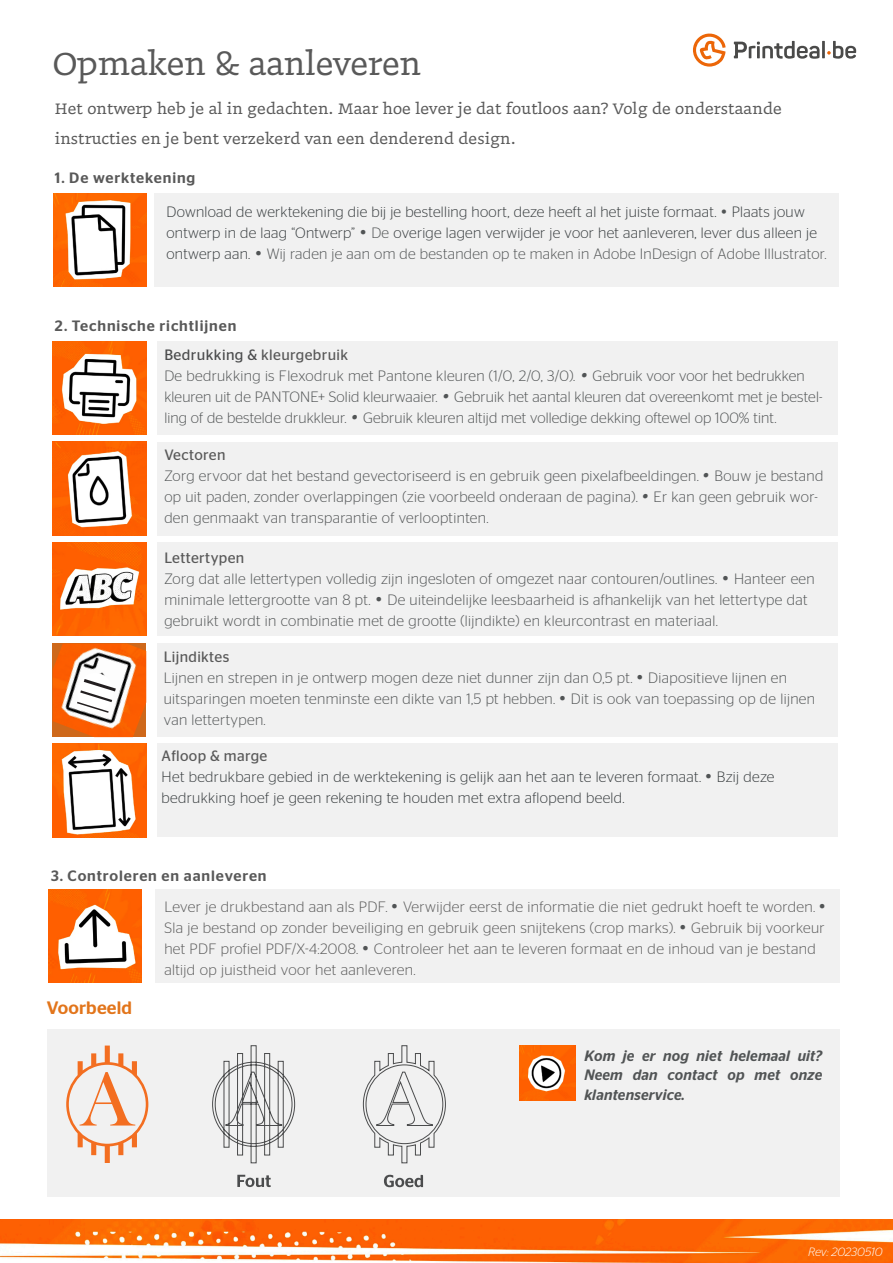
<style>
.page{position:relative;width:893px;height:1263px;background:#fff}
.page>*{position:absolute;margin:0;border:0;box-sizing:border-box;transform-origin:0 0}
.t1{font:37.5px "Doko";color:#595959}
.t2{font:500 18px "Stag Sans";letter-spacing:.01em;color:#e2751b}
.t3{font:17.85px/30px "Doko";letter-spacing:.01em;color:#595959}
.t4{font:300 15px/21px "Stag Sans";letter-spacing:.025em;color:#515455}
.t5{font:300 15px/21px "Stag Sans";letter-spacing:.02em;color:#363b3d}
.t6{font:300 15px/21px "Stag Sans";letter-spacing:.025em;color:#595959}
.t7{font:500 15px "Stag Sans";letter-spacing:.06em;color:#595959}
.t8{font:italic 500 15px/19.5px "Stag Sans";letter-spacing:.01em;color:#515455;text-align:justify}
.t9{font:italic 300 12px "Stag Sans";letter-spacing:-.005em;color:#fff}
.s1{font-size:18px;color:#515455}
.s2{font-size:19.5px;color:#515455}
.s3{color:#515455}
.s4{font-weight:400;color:#4b4c4d}
.s5{font-weight:400;color:#595959}
.s6{font-style:italic}
.s7{font-style:italic;font-size:19.5px}
.s8{font-size:19.5px}
</style>
<div class="page">
<hr style="left:822px;top:41px;width:3px;height:17px;background:#4a4a49">
<svg style="left:734px;top:41px;width:85px;height:18px"></svg>
<svg style="left:827px;top:41px;width:29px;height:18px"></svg>
<svg style="left:693px;top:33px;width:33px;height:34px"></svg>
<img style="left:0;top:1219px;width:893px;height:44px">
<div style="left:47px;top:1029px;width:793px;height:168px;background:#f1f1f1"></div>
<div style="left:157px;top:743px;width:680px;height:94px;background:#f1f1f1"></div>
<div style="left:157px;top:341px;width:680px;height:94px;background:#f1f1f1"></div>
<div style="left:157px;top:442px;width:680px;height:93px;background:#f1f1f1"></div>
<div style="left:157px;top:542px;width:680px;height:94px;background:#f1f1f1"></div>
<div style="left:157px;top:643px;width:680px;height:93px;background:#f1f1f1"></div>
<div style="left:154px;top:193px;width:685px;height:94px;background:#f1f1f1"></div>
<img style="left:48px;top:889px;width:94px;height:93px">
<img style="left:53px;top:193px;width:94px;height:94px">
<img style="left:519px;top:1045px;width:57px;height:55px">
<div style="left:155px;top:889px;width:685px;height:93px;background:#f1f1f1"></div>
<img style="left:53px;top:643px;width:93px;height:94px">
<img style="left:53px;top:542px;width:93px;height:94px">
<img style="left:53px;top:341px;width:93px;height:94px">
<img style="left:53px;top:744px;width:93px;height:93px">
<img style="left:53px;top:442px;width:93px;height:93px">
<div style="left:77px;top:673px;width:36px;height:39px;background:#fff;border-radius:50%"></div>
<svg style="left:75px;top:677px;width:44px;height:37px"></svg>
<svg style="left:212px;top:1045px;width:234px;height:119px"></svg>
<svg style="left:66px;top:1045px;width:82px;height:118px"></svg>
<svg style="left:384px;top:1175px;width:39px;height:12px"></svg>
<svg style="left:237px;top:1175px;width:34px;height:12px"></svg>
<h1 class="t1" style="left:53px;top:41px;width:370px">Opmaken &amp; aanleveren</h1>
<p class="t3" style="left:55px;top:93px;width:728px">Het ontwerp heb je al in gedachten. Maar hoe lever je dat foutloos aan? Volg de onderstaande instructies en je bent verzekerd van een denderend design.</p>
<p class="t7" style="left:55px;top:169px;width:142px">1. De werktekening</p>
<p class="t5" style="left:166px;top:201px;width:662px">Download de werktekening die bij je bestelling hoort, deze heeft al het juiste formaat. <span class="s1">•</span> Plaats jouw ontwerp in de laag “Ontwerp” <span class="s2">•</span> <span class="s3">De</span> overige lagen verwijder je voor het aanleveren, lever dus alleen je ontwerp aan. <span class="s2">•</span> <span class="s3">Wij raden je aan om de bestanden op te maken in Adobe InDesign of Adobe Illustrator.</span></p>
<p class="t7" style="left:55px;top:317px;width:183px">2. Technische richtlijnen</p>
<p class="t4" style="left:164px;top:344px;width:660px"><span class="s4">Bedrukking &amp;</span> <span class="s5">kleurgebruik<br></span>De bedrukking is Flexodruk met Pantone kleuren (1/0, 2/0, 3/0)<span class="s6">.</span> <span class="s7">•</span> Gebruik voor voor het bedrukken kleuren uit de PANTONE+ Solid kleurwaaier. <span class="s7">•</span> Gebruik het aantal kleuren dat overeenkomt met je bestel&shy;ling of de bestelde drukkleur. <span class="s7">•</span> Gebruik kleuren altijd met volledige dekking oftewel op 100% tint.</p>
<p class="t4" style="left:164px;top:444px;width:661px"><span class="s5">Vectoren<br></span>Zorg ervoor dat het bestand gevectoriseerd is en gebruik geen pixelafbeeldingen. <span class="s7">•</span> Bouw je bestand op uit paden, zonder overlappingen (zie voorbeeld onderaan de pagina). <span class="s7">•</span> Er kan geen gebruik wor&shy;den genmaakt van transparantie of verlooptinten.</p>
<p class="t4" style="left:164px;top:547px;width:652px"><span class="s5">Lettertypen<br></span>Zorg dat alle lettertypen volledig zijn ingesloten of omgezet naar contouren/outlines. <span class="s8">•</span> Hanteer een minimale lettergrootte van 8 pt. <span class="s8">•</span> De uiteindelijke leesbaarheid is afhankelijk van het lettertype dat gebruikt wordt in combinatie met de grootte (lijndikte) en kleurcontrast en materiaal.</p>
<p class="t4" style="left:164px;top:646px;width:653px"><span class="s5">Lijndiktes<br></span>Lijnen en strepen in je ontwerp mogen deze niet dunner zijn dan 0,5 pt. <span class="s8">•</span> Diapositieve lijnen en uitsparingen moeten tenminste een dikte van 1,5 pt hebben. <span class="s8">•</span> Dit is ook van toepassing op de lijnen van lettertypen.</p>
<p class="t5" style="left:162px;top:744px;width:614px"><span class="s5">Afloop &amp; marge<br></span>Het bedrukbare gebied in de werktekening is gelijk aan het aan te leveren formaat. <span class="s2">•</span> Bzij deze bedrukking hoef je geen rekening te houden met extra aflopend beeld.</p>
<p class="t7" style="left:51px;top:867px;width:217px">3. Controleren en aanleveren</p>
<p class="t2" style="left:47px;top:997px;width:87px">Voorbeeld</p>
<p class="t6" style="left:164px;top:896px;width:662px">Lever je drukbestand aan als PDF. <span class="s2">•</span> Verwijder eerst de informatie die niet gedrukt hoeft te worden. <span class="s2">• </span>Sla je bestand op zonder beveiliging en gebruik geen snijtekens (crop marks). <span class="s2">•</span> Gebruik bij voorkeur het PDF profiel PDF/X-4:2008. <span class="s2">•</span> Controleer het aan te leveren formaat en de inhoud van je bestand altijd op juistheid voor het aanleveren.</p>
<p class="t8" style="left:584px;top:1046px;width:239px">Kom je er nog niet helemaal uit?<br>Neem dan contact op met onze klantenservice.</p>
<p class="t9" style="left:808px;top:1245px;width:76px">Rev: 20230510</p>
</div>
